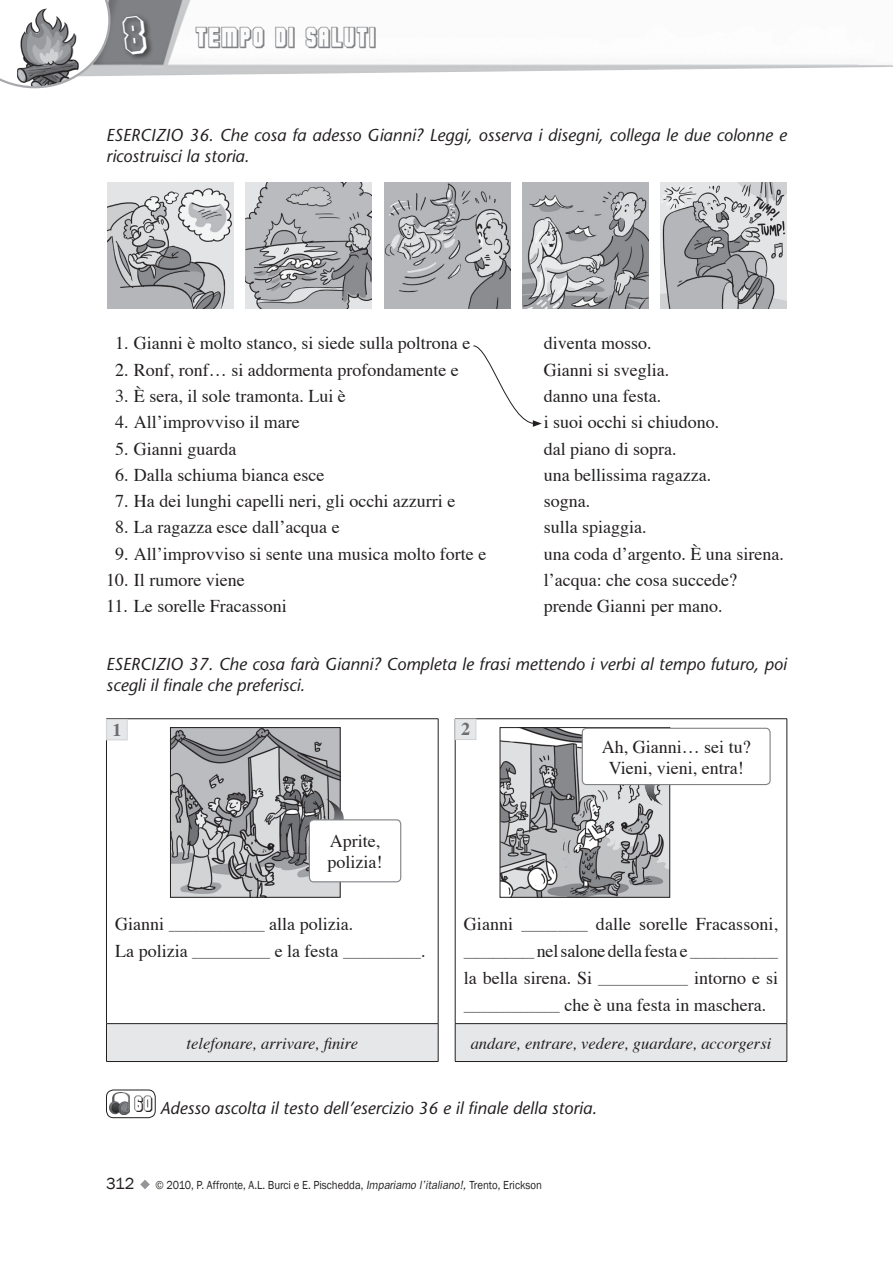
<style>
.page{position:relative;width:893px;height:1263px;background:#fff}
.page>*{position:absolute;margin:0;border:0;box-sizing:border-box;transform-origin:0 0}
.t1{font:19.5px "Flashbackversion 3";color:#808285}
.t2{font:18px/21px "Times";color:#231f20}
.t3{font:700 18px "Times";color:#6c6d70}
.t4{font:italic 17.25px/21.3px "Stone Sans";color:#231f20}
.t5{font:italic 16.5px "Times";color:#231f20}
.t6{font:16.5px "Franklin Gothic";color:#231f20}
.t7{font:12px "Times";color:#231f20}
.t8{font:12px "Franklin Gothic";color:#231f20;scale:.9 1}
.s1{font-size:12px}
.s2{font-size:18px}
.s3{font-style:italic}
</style>
<div class="page">
<img style="left:111px;top:0;width:782px;height:76px">
<img style="left:120px;top:13px;width:33px;height:47px">
<svg style="left:140px;top:1180px;width:10px;height:9px"></svg>
<svg style="left:473px;top:345px;width:69px;height:82px"></svg>
<img style="left:110px;top:1093px;width:20px;height:22px">
<div style="left:106px;top:1090px;width:49px;height:28px;border:1px solid #231f20;border-radius:7px"></div>
<img style="left:107px;top:182px;width:126px;height:126px">
<img style="left:522px;top:182px;width:126px;height:126px">
<img style="left:246px;top:182px;width:126px;height:126px">
<img style="left:661px;top:182px;width:126px;height:126px">
<img style="left:384px;top:182px;width:126px;height:126px">
<div style="left:107px;top:1023px;width:680px;height:38px;background:#e6e7e9"></div>
<hr style="left:106px;top:718px;width:332px;height:1px;background:#231f20">
<hr style="left:106px;top:719px;width:1px;height:304px;background:#231f20">
<hr style="left:438px;top:719px;width:1px;height:304px;background:#231f20">
<hr style="left:455px;top:718px;width:332px;height:1px;background:#231f20">
<hr style="left:455px;top:719px;width:1px;height:304px;background:#231f20">
<hr style="left:787px;top:719px;width:1px;height:304px;background:#231f20">
<hr style="left:106px;top:1023px;width:332px;height:1px;background:#231f20">
<hr style="left:106px;top:1024px;width:1px;height:37px;background:#231f20">
<hr style="left:438px;top:1024px;width:1px;height:37px;background:#231f20">
<hr style="left:455px;top:1023px;width:332px;height:1px;background:#231f20">
<hr style="left:455px;top:1024px;width:1px;height:37px;background:#231f20">
<hr style="left:787px;top:1024px;width:1px;height:37px;background:#231f20">
<hr style="left:106px;top:1061px;width:332px;height:1px;background:#231f20">
<hr style="left:455px;top:1061px;width:332px;height:1px;background:#231f20">
<img style="left:172px;top:729px;width:166px;height:166px">
<div style="left:170px;top:727px;width:170px;height:170px;border:1px solid #231f20"></div>
<img style="left:502px;top:729px;width:166px;height:166px">
<div style="left:500px;top:727px;width:170px;height:170px;border:1px solid #231f20"></div>
<div style="left:107px;top:719px;width:20px;height:21px;background:#e6e7e9"></div>
<div style="left:106px;top:719px;width:22px;height:21px;border:1px solid #d1d2d4"></div>
<div style="left:455px;top:719px;width:21px;height:20px;background:#e6e7e9"></div>
<div style="left:455px;top:719px;width:21px;height:21px;border:1px solid #d1d2d4"></div>
<div style="left:582px;top:728px;width:188px;height:56px;background:#fff;border-radius:4px"></div>
<div style="left:582px;top:728px;width:189px;height:57px;border:1px solid #808285;border-radius:4px"></div>
<div style="left:309px;top:820px;width:92px;height:62px;background:#fff;border-radius:4px"></div>
<div style="left:309px;top:819px;width:92px;height:63px;border:1px solid #808285;border-radius:4px"></div>
<svg style="left:643px;top:784px;width:20px;height:21px"></svg>
<svg style="left:325px;top:798px;width:20px;height:22px"></svg>
<svg style="left:0;top:0;width:111px;height:88px"></svg>
<svg style="left:122px;top:15px;width:25px;height:40px"></svg>
<p class="t1" style="left:196px;top:27px;width:183px">TEMPO DI SALUTI</p>
<p class="t4" style="left:106px;top:124px;width:682px">ESERCIZIO 36. Che cosa fa adesso Gianni? Leggi, osserva i disegni, collega le due colonne e ricostruisci la storia.</p>
<p class="t2" style="left:115px;top:334px;width:357px">1. Gianni è molto stanco, si siede sulla poltrona e</p>
<p class="t2" style="left:544px;top:334px;width:109px">diventa mosso.</p>
<p class="t2" style="left:115px;top:360px;width:345px">2. Ronf, ronf… si addormenta profondamente e</p>
<p class="t2" style="left:544px;top:360px;width:127px">Gianni si sveglia.</p>
<p class="t2" style="left:115px;top:386px;width:232px">3. È sera, il sole tramonta. Lui è</p>
<p class="t2" style="left:544px;top:386px;width:119px">danno una festa.</p>
<p class="t2" style="left:115px;top:413px;width:186px">4. All’improvviso il mare</p>
<p class="t2" style="left:544px;top:413px;width:177px">i suoi occhi si chiudono.</p>
<p class="t2" style="left:115px;top:439px;width:123px">5. Gianni guarda</p>
<p class="t2" style="left:544px;top:439px;width:134px">dal piano di sopra.</p>
<p class="t2" style="left:115px;top:465px;width:211px">6. Dalla schiuma bianca esce</p>
<p class="t2" style="left:544px;top:465px;width:169px">una bellissima ragazza.</p>
<p class="t2" style="left:115px;top:491px;width:342px">7. Ha dei lunghi capelli neri, gli occhi azzurri e</p>
<p class="t2" style="left:544px;top:491px;width:48px">sogna.</p>
<p class="t2" style="left:115px;top:518px;width:226px">8. La ragazza esce dall’acqua e</p>
<p class="t2" style="left:544px;top:518px;width:104px">sulla spiaggia.</p>
<p class="t2" style="left:115px;top:544px;width:373px">9. All’improvviso si sente una musica molto forte e</p>
<p class="t2" style="left:544px;top:544px;width:242px">una coda d’argento. È una sirena.</p>
<p class="t2" style="left:106px;top:570px;width:140px">10. Il rumore viene</p>
<p class="t2" style="left:544px;top:570px;width:195px">l’acqua: che cosa succede?</p>
<p class="t2" style="left:106px;top:597px;width:182px">11. Le sorelle Fracassoni</p>
<p class="t2" style="left:544px;top:597px;width:180px">prende Gianni per mano.</p>
<p class="t4" style="left:106px;top:653px;width:682px">ESERCIZIO 37. Che cosa farà Gianni? Completa le frasi mettendo i verbi al tempo futuro, poi scegli il finale che preferisci.</p>
<p class="t3" style="left:112px;top:718px;width:10px">1</p>
<p class="t3" style="left:461px;top:717px;width:10px">2</p>
<p class="t2" style="left:328px;top:832px;width:56px">Aprite, polizia!</p>
<p class="t2" style="left:602px;top:737px;width:150px;text-align:center">Ah, Gianni… sei tu?<br>Vieni, vieni, entra!</p>
<p class="t2" style="left:115px;top:914px;width:239px">Gianni <span class="s1">________________</span> alla polizia.</p>
<p class="t7" style="left:115px;top:945px;width:312px"><span class="s2">La polizia</span> _____________ <span class="s2">e la festa</span> _____________<span class="s2">.</span></p>
<p class="t2" style="left:464px;top:914px;width:316px">Gianni <span class="s1">___________</span> dalle sorelle Fracassoni,</p>
<p class="t7" style="left:464px;top:945px;width:316px">____________ <span class="s2">nel salone della festa e</span> _______________</p>
<p class="t2" style="left:464px;top:965px;width:316px;line-height:27px">la bella sirena. Si <span class="s1">_______________</span> intorno e si <span class="s1">________________</span> che è una festa in maschera.</p>
<p class="t5" style="left:187px;top:1033px;width:173px">telefonare, arrivare, finire</p>
<p class="t5" style="left:471px;top:1033px;width:302px">andare, entrare, vedere, guardare, accorgersi</p>
<p class="t4" style="left:135px;top:1097px;width:464px"><sup>60</sup> Adesso ascolta il testo dell’esercizio 36 e il finale della storia.</p>
<p class="t6" style="left:106px;top:1173px;width:30px">312</p>
<p class="t8" style="left:156px;top:1178px;width:431px">© 2010, P. Affronte, A.L. Burci e E. Pischedda, <span class="s3">Impariamo l’italiano!,</span> Trento, Erickson</p>
</div>
